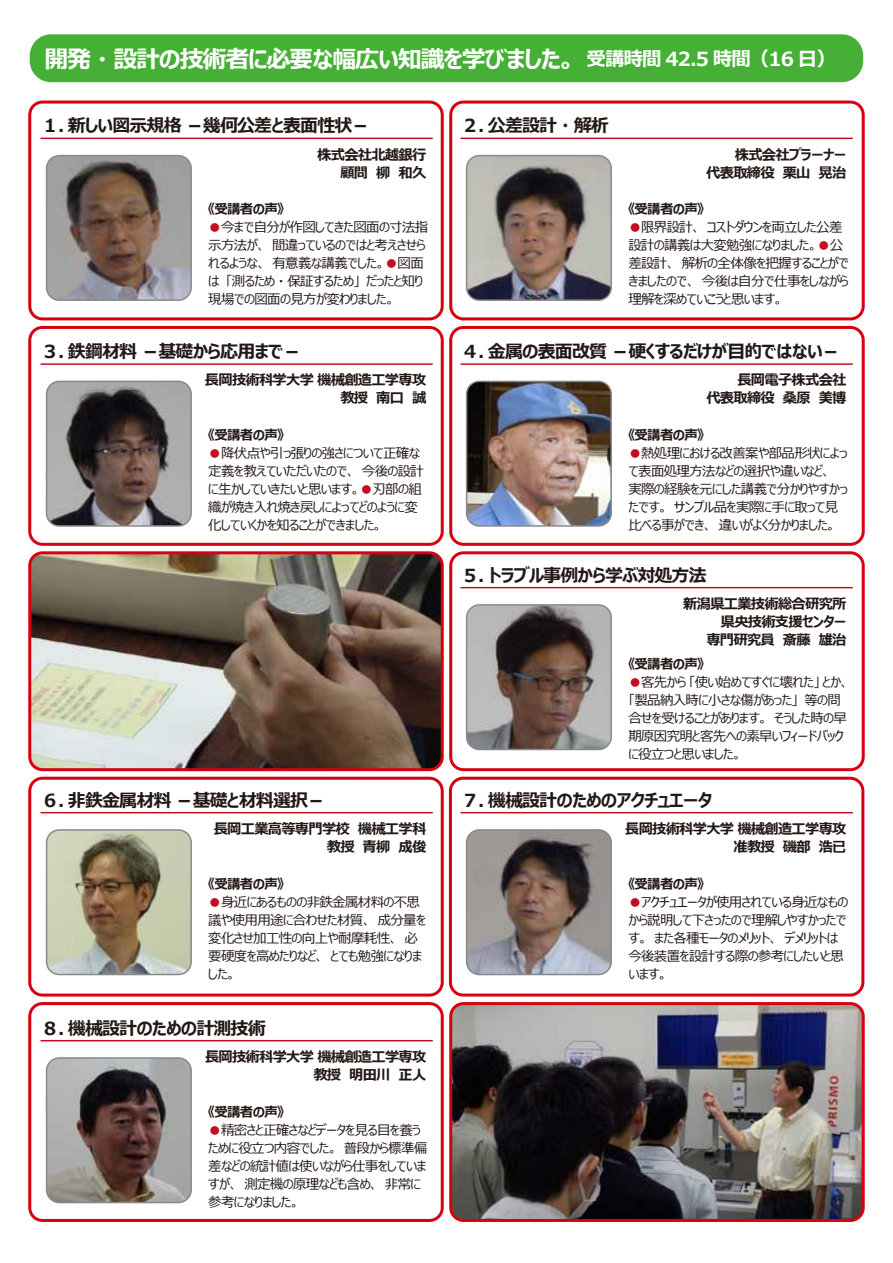
<style>
.page{position:relative;width:893px;height:1263px;background:#fff}
.page>*{position:absolute;margin:0;border:0;box-sizing:border-box;transform-origin:0 0}
.t1{font:700 24px "Meiryo UI";letter-spacing:-.05em;color:#fff}
.t2{font:700 18px "Meiryo UI";letter-spacing:-.05em;color:#221815}
.t3{font:700 14.25px/18px "Meiryo UI";letter-spacing:-.05em;color:#221815;text-align:right}
.t4{font:13.5px/18px "Meiryo UI";letter-spacing:-.05em;color:#221815}
.t5{font:700 13.5px "Meiryo UI";letter-spacing:-.05em;color:#221815}
.s1{font-size:19.5px}
.s2{color:#c30d23}
</style>
<div class="page">
<div style="left:30px;top:34px;width:833px;height:48px;background:#45b035;border-radius:21px"></div>
<div style="left:28px;top:101px;width:416px;height:219px;border:3px solid #d7000f;border-radius:13px"></div>
<img style="left:32px;top:555px;width:408px;height:212px">
<div style="left:28px;top:551px;width:416px;height:220px;border:3px solid #d7000f;border-radius:13px"></div>
<div style="left:28px;top:1002px;width:416px;height:220px;border:3px solid #d7000f;border-radius:13px"></div>
<div style="left:28px;top:777px;width:416px;height:219px;border:3px solid #d7000f;border-radius:13px"></div>
<div style="left:28px;top:326px;width:416px;height:220px;border:3px solid #d7000f;border-radius:13px"></div>
<div style="left:449px;top:101px;width:416px;height:219px;border:3px solid #d7000f;border-radius:13px"></div>
<div style="left:449px;top:777px;width:415px;height:219px;border:3px solid #d7000f;border-radius:13px"></div>
<img style="left:453px;top:1006px;width:408px;height:212px">
<div style="left:449px;top:1002px;width:416px;height:220px;border:3px solid #d7000f;border-radius:13px"></div>
<div style="left:449px;top:551px;width:416px;height:220px;border:3px solid #d7000f;border-radius:13px"></div>
<div style="left:449px;top:326px;width:416px;height:220px;border:3px solid #d7000f;border-radius:13px"></div>
<img style="left:47px;top:156px;width:144px;height:144px">
<div style="left:46px;top:155px;width:146px;height:146px;border:2px solid #898989;border-radius:13px"></div>
<hr style="left:41px;top:363px;width:391px;height:2px;background:#c30d23">
<img style="left:467px;top:156px;width:144px;height:144px">
<div style="left:466px;top:155px;width:146px;height:146px;border:2px solid #898989;border-radius:13px"></div>
<hr style="left:461px;top:138px;width:391px;height:1px;background:#c30d23">
<hr style="left:41px;top:138px;width:391px;height:1px;background:#c30d23">
<img style="left:47px;top:381px;width:144px;height:143px">
<div style="left:46px;top:381px;width:146px;height:146px;border:2px solid #898989;border-radius:13px"></div>
<hr style="left:461px;top:363px;width:391px;height:2px;background:#c30d23">
<img style="left:467px;top:381px;width:144px;height:143px">
<div style="left:466px;top:381px;width:146px;height:146px;border:2px solid #898989;border-radius:13px"></div>
<hr style="left:461px;top:587px;width:391px;height:1px;background:#c30d23">
<img style="left:467px;top:607px;width:144px;height:142px">
<div style="left:466px;top:604px;width:146px;height:146px;border:2px solid #898989;border-radius:13px"></div>
<hr style="left:41px;top:812px;width:391px;height:1px;background:#c30d23">
<img style="left:47px;top:832px;width:144px;height:142px">
<div style="left:46px;top:829px;width:146px;height:146px;border:2px solid #898989;border-radius:13px"></div>
<hr style="left:461px;top:812px;width:391px;height:1px;background:#c30d23">
<img style="left:467px;top:832px;width:144px;height:142px">
<div style="left:466px;top:829px;width:146px;height:146px;border:2px solid #898989;border-radius:13px"></div>
<hr style="left:41px;top:1040px;width:391px;height:1px;background:#c30d23">
<img style="left:47px;top:1060px;width:144px;height:142px">
<div style="left:46px;top:1057px;width:146px;height:146px;border:2px solid #898989;border-radius:13px"></div>
<h1 class="t1" style="left:44px;top:42px;width:793px">開発・設計の技術者に必要な幅広い知識を学びました。<span class="s1">受講時間 42.5 時間（16 日）</span></h1>
<h2 class="t2" style="left:41px;top:113px;width:330px">１. 新しい図示規格 －幾何公差と表面性状－</h2>
<p class="t3" style="left:317px;top:146px;width:111px">株式会社北越銀行顧問　柳　和久</p>
<p class="t5" style="left:208px;top:200px;width:77px">《受講者の声》</p>
<p class="t4" style="left:208px;top:219px;width:222px"><span class="s2">●</span>今まで自分が作図してきた図面の寸法指示方法が、間違っているのではと考えさせられるような、有意義な講義でした。<span class="s2">●</span>図面は「測るため・保証するため」だったと知り現場での図面の見方が変わりました。</p>
<h2 class="t2" style="left:41px;top:339px;width:262px">３. 鉄鋼材料 －基礎から応用まで－</h2>
<p class="t3" style="left:205px;top:372px;width:223px">長岡技術科学大学 機械創造工学専攻教授　南口　誠</p>
<p class="t5" style="left:208px;top:426px;width:77px">《受講者の声》</p>
<p class="t4" style="left:208px;top:445px;width:217px"><span class="s2">●</span>降伏点や引っ張りの強さについて正確な定義を教えていただいたので、今後の設計に生かしていきたいと思います。<span class="s2">●</span>刃部の組織が焼き入れ焼き戻しによってどのように変化していくかを知ることができました。</p>
<h2 class="t2" style="left:41px;top:787px;width:286px">６. 非鉄金属材料 －基礎と材料選択－</h2>
<p class="t3" style="left:214px;top:821px;width:214px">長岡工業高等専門学校　機械工学科教授　青柳　成俊</p>
<p class="t5" style="left:208px;top:874px;width:77px">《受講者の声》</p>
<p class="t4" style="left:208px;top:893px;width:219px"><span class="s2">●</span>身近にあるものの非鉄金属材料の不思議や使用用途に合わせた材質、成分量を変化させ加工性の向上や耐摩耗性、必要硬度を高めたりなど、とても勉強になりました。</p>
<h2 class="t2" style="left:41px;top:1015px;width:226px">８. 機械設計のための計測技術</h2>
<p class="t3" style="left:205px;top:1049px;width:223px">長岡技術科学大学 機械創造工学専攻教授　明田川　正人</p>
<p class="t5" style="left:208px;top:1102px;width:77px">《受講者の声》</p>
<p class="t4" style="left:208px;top:1121px;width:220px"><span class="s2">●</span>精密さと正確さなどデータを見る目を養うために役立つ内容でした。普段から標準偏差などの統計値は使いながら仕事をしていますが、測定機の原理なども含め、非常に参考になりました。</p>
<h2 class="t2" style="left:461px;top:113px;width:149px">２. 公差設計・解析</h2>
<p class="t3" style="left:706px;top:146px;width:142px">株式会社プラーナー<br>代表取締役　栗山　晃治</p>
<p class="t5" style="left:628px;top:200px;width:77px">《受講者の声》</p>
<p class="t4" style="left:628px;top:219px;width:222px"><span class="s2">●</span>限界設計、コストダウンを両立した公差設計の講義は大変勉強になりました。<span class="s2">●</span>公差設計、解析の全体像を把握することができましたので、今後は自分で仕事をしながら理解を深めていこうと思います。</p>
<h2 class="t2" style="left:461px;top:339px;width:380px">４. 金属の表面改質 －硬くするだけが目的ではない－</h2>
<p class="t3" style="left:706px;top:372px;width:142px">長岡電子株式会社<br>代表取締役　桑原　美博</p>
<p class="t5" style="left:628px;top:426px;width:77px">《受講者の声》</p>
<p class="t4" style="left:628px;top:445px;width:221px"><span class="s2">●</span>熱処理における改善案や部品形状によって表面処理方法などの選択や違いなど、<br>実際の経験を元にした講義で分かりやすかったです。サンプル品を実際に手に取って見比べる事ができ、違いがよく分かりました。</p>
<h2 class="t2" style="left:461px;top:562px;width:247px">５. トラブル事例から学ぶ対処方法</h2>
<p class="t3" style="left:683px;top:596px;width:165px">新潟県工業技術総合研究所県央技術支援センター<br>専門研究員　斎藤　雄治</p>
<p class="t5" style="left:628px;top:654px;width:77px">《受講者の声》</p>
<p class="t4" style="left:628px;top:673px;width:223px"><span class="s2">●</span>客先から「使い始めてすぐに壊れた」とか、「製品納入時に小さな傷があった」等の問合せを受けることがあります。そうした時の早期原因究明と客先への素早いフィードバックに役立つと思いました。</p>
<h2 class="t2" style="left:461px;top:787px;width:253px">７. 機械設計のためのアクチュエータ</h2>
<p class="t3" style="left:625px;top:821px;width:223px">長岡技術科学大学 機械創造工学専攻准教授　磯部　浩已</p>
<p class="t5" style="left:628px;top:874px;width:77px">《受講者の声》</p>
<p class="t4" style="left:628px;top:893px;width:222px"><span class="s2">●</span>アクチュエータが使用されている身近なものから説明して下さったので理解しやすかったです。また各種モータのメリット、デメリットは今後装置を設計する際の参考にしたいと思います。</p>
</div>
